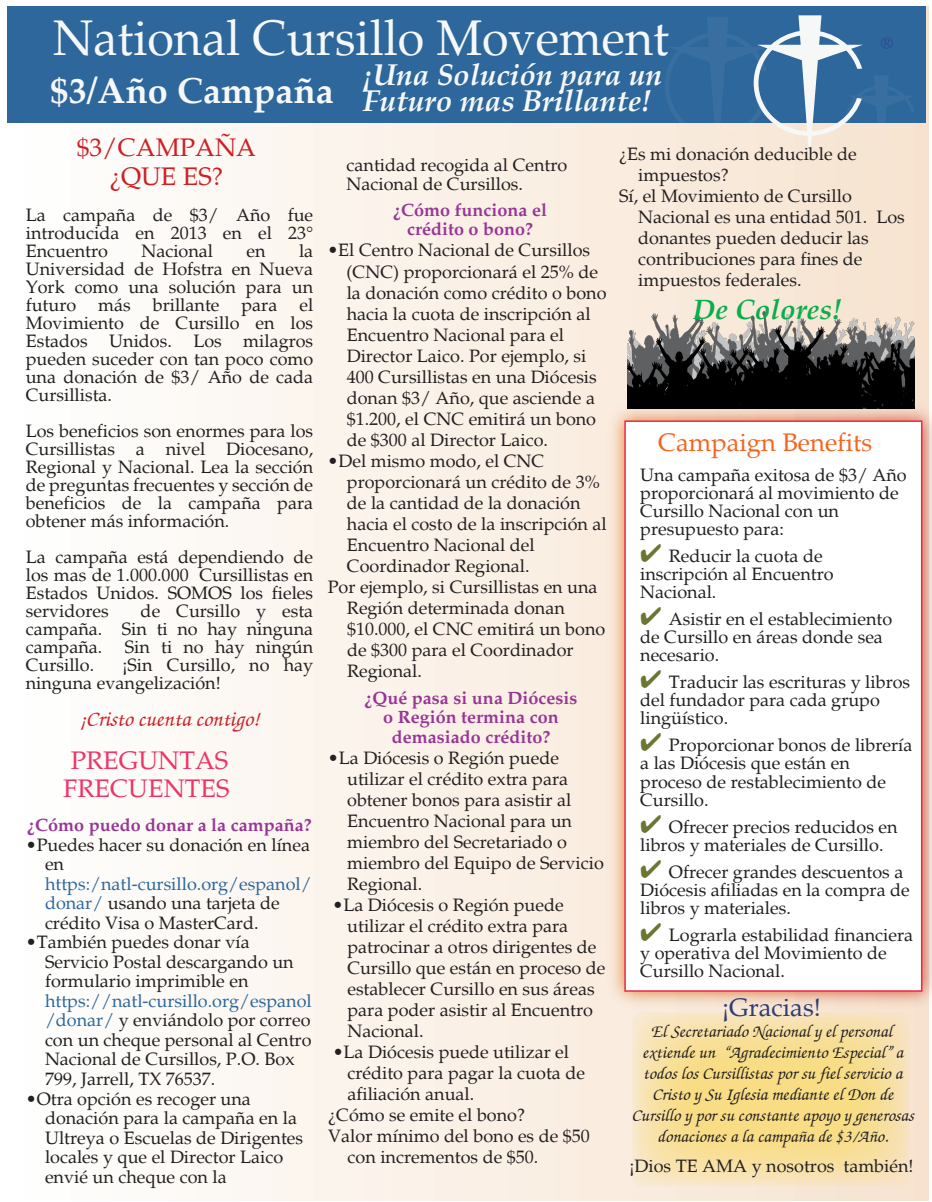
<style>
.page{position:relative;width:932px;height:1202px;background:#fff}
.page>*{position:absolute;margin:0;border:0;box-sizing:border-box;transform-origin:0 0}
.t1{font:50.25px "Palatino";color:#f6f8f8;scale:.96 1}
.t2{font:700 36px "Palatino Linotype";letter-spacing:.005em;color:#f6f8f8}
.t3{font:italic 700 30px/25.5px "Palatino Linotype";letter-spacing:-.005em;color:#f6f8f8}
.t4{font:italic 700 28.5px "Palatino";color:#08ae4c}
.t5{font:25.5px/28.5px "Palatino";color:#ee3568}
.t6{font:25.5px/28.5px "Palatino";color:#cd2026;text-align:center}
.t7{font:25.5px "Palatino";color:#f36621}
.t8{font:25.5px "Palatino";color:#2f3e76}
.t9{font:italic 500 22.5px "Zapf Chancery";color:#cd2026}
.t10{font:18px/18px "Palatino";color:#231f20}
.t11{font:italic 500 18px/21px "Zapf Chancery";color:#231f20;text-align:center}
.t12{font:700 18px/19.5px "Palatino";color:#973694;text-align:center}
.s1{color:#6a7732}
.s2{color:#2e679b}
</style>
<div class="page">
<div style="left:10px;top:7px;width:918px;height:1193px;background:linear-gradient(to right,#fefffe,#f6e3cf)"></div>
<div style="left:7px;top:7px;width:918px;height:116px;background:#2e679b"></div>
<img style="left:627px;top:290px;width:287px;height:108px">
<img style="left:601px;top:398px;width:331px;height:616px">
<div style="left:624px;top:420px;width:298px;height:571px;background:#fff;border:2px solid #ed2844"></div>
<svg style="left:632px;top:1011px;width:277px;height:175px;background:#f7e09e"></svg>
<svg style="left:664px;top:15px;width:251px;height:162px"></svg>
<h1 class="t1" style="left:53px;top:9px;width:643px">National Cursillo Movement</h1>
<h2 class="t2" style="left:51px;top:65px;width:285px">$3/Año Campaña</h2>
<h3 class="t6" style="left:77px;top:134px;width:181px">$3/CAMPAÑA ¿QUE ES?</h3>
<h3 class="t3" style="left:363px;top:61px;width:301px">¡Una Solución para un<br>Futuro mas Brillante!</h3>
<p class="t10" style="left:619px;top:146px;width:239px">¿Es mi donación deducible de</p>
<p class="t10" style="left:638px;top:167px;width:92px">impuestos?</p>
<p class="t10" style="left:619px;top:188px;width:234px">Sí, el Movimiento de Cursillo</p>
<p class="t10" style="left:638px;top:209px;width:268px">Nacional es una entidad 501. Los</p>
<p class="t10" style="left:638px;top:230px;width:232px">donantes pueden deducir las</p>
<p class="t10" style="left:638px;top:251px;width:226px">contribuciones para fines de</p>
<p class="t10" style="left:638px;top:272px;width:165px">impuestos federales.</p>
<h3 class="t4" style="left:693px;top:293px;width:150px">De Colores!</h3>
<p class="t10" style="left:346px;top:155px;width:222px;line-height:19.5px">cantidad recogida al Centro<br>Nacional de Cursillos.</p>
<p class="t12" style="left:393px;top:200px;width:155px">¿Cómo funciona el crédito o bono?</p>
<p class="t10" style="left:346px;top:240px;width:261px;line-height:21px;text-indent:-19px">•El Centro Nacional de Cursillos (CNC) proporcionará el 25% de la donación como crédito o bono hacia la cuota de inscripción al<br>Encuentro Nacional para el<br>Director Laico. Por ejemplo, si<br>400 Cursillistas en una Diócesis donan $3/ Año, que asciende a $1.200, el CNC emitirá un bono de $300 al Director Laico.</p>
<p class="t10" style="left:327px;top:452px;width:218px">•Del mismo modo, el CNC</p>
<p class="t10" style="left:347px;top:473px;width:254px">proporcionará un crédito de 3%</p>
<p class="t10" style="left:347px;top:494px;width:235px">de la cantidad de la donación</p>
<p class="t10" style="left:347px;top:515px;width:261px">hacia el costo de la inscripción al</p>
<p class="t10" style="left:347px;top:536px;width:189px">Encuentro Nacional del</p>
<p class="t10" style="left:347px;top:557px;width:184px">Coordinador Regional.</p>
<p class="t10" style="left:328px;top:578px;width:271px">Por ejemplo, si Cursillistas en una</p>
<p class="t10" style="left:347px;top:599px;width:219px">Región determinada donan</p>
<p class="t10" style="left:347px;top:620px;width:260px">$10.000, el CNC emitirá un bono</p>
<p class="t10" style="left:347px;top:641px;width:228px">de $300 para el Coordinador</p>
<p class="t10" style="left:347px;top:662px;width:76px">Regional.</p>
<p class="t12" style="left:364px;top:688px;width:214px">¿Qué pasa si una Diócesis o Región termina con demasiado crédito?</p>
<p class="t10" style="left:347px;top:747px;width:258px;line-height:21px;text-indent:-19px">•La Diócesis o Región puede utilizar el crédito extra para obtener bonos para asistir al<br>Encuentro Nacional para un miembro del Secretariado o miembro del Equipo de Servicio<br>Regional.</p>
<p class="t10" style="left:347px;top:894px;width:260px;line-height:21px;text-indent:-15px">•La Diócesis o Región puede utilizar el crédito extra para patrocinar a otros dirigentes de<br>Cursillo que están en proceso de establecer Cursillo en sus áreas para poder asistir al Encuentro<br>Nacional.</p>
<p class="t10" style="left:333px;top:1043px;width:238px">•La Diócesis puede utilizar el</p>
<p class="t10" style="left:347px;top:1064px;width:239px">crédito para pagar la cuota de</p>
<p class="t10" style="left:347px;top:1085px;width:128px">afiliación anual.</p>
<p class="t10" style="left:328px;top:1106px;width:198px">¿Cómo se emite el bono?</p>
<p class="t10" style="left:328px;top:1127px;width:263px">Valor mínimo del bono es de $50</p>
<p class="t10" style="left:347px;top:1148px;width:192px">con incrementos de $50.</p>
<p class="t10" style="left:26px;top:206px;width:289px;text-align:justify">La campaña de $3/ Año fue introducida en 2013 en el 23° Encuentro</p>
<p class="t10" style="left:26px;top:242px;width:289px;text-align:justify;text-indent:273px">la Universidad de Hofstra en Nueva York como una solución para un futuro más brillante para el Movimiento de Cursillo en los Estados Unidos. Los milagros pueden suceder con tan poco como una donación de $3/ Año de cada Cursillista.</p>
<p class="t10" style="left:26px;top:422px;width:289px;text-align:justify">Los beneficios son enormes para los Cursillistas a nivel Diocesano, Regional y Nacional. Lea la sección de preguntas frecuentes y sección de beneficios de la campaña para obtener más información.</p>
<p class="t10" style="left:26px;top:548px;width:289px;text-align:justify">La campaña está dependiendo de los mas de 1.000.000 Cursillistas en Estados Unidos. SOMOS los fieles servidores</p>
<p class="t10" style="left:141px;top:242px;width:73px">Nacional</p>
<p class="t10" style="left:246px;top:242px;width:21px">en</p>
<h3 class="t7" style="left:658px;top:427px;width:216px">Campaign Benefits</h3>
<p class="t10" style="left:640px;top:466px;width:268px">Una campaña exitosa de $3/ Año proporcionará al movimiento de<br>Cursillo Nacional con un presupuesto para:</p>
<p class="t10" style="left:640px;top:547px;width:195px"><span class="s1">✔</span> Reducir la cuota de inscripción al Encuentro<br>Nacional.</p>
<p class="t10" style="left:640px;top:610px;width:253px"><span class="s1">✔</span> Asistir en el establecimiento de Cursillo en áreas donde sea necesario.</p>
<p class="t10" style="left:640px;top:673px;width:271px"><span class="s1">✔</span> Traducir las escrituras y libros del fundador para cada grupo lingüístico.</p>
<p class="t10" style="left:640px;top:736px;width:274px"><span class="s1">✔</span> Proporcionar bonos de librería a las Diócesis que están en proceso de restablecimiento de<br>Cursillo.</p>
<p class="t10" style="left:640px;top:817px;width:259px"><span class="s1">✔</span> Ofrecer precios reducidos en libros y materiales de Cursillo.</p>
<p class="t10" style="left:640px;top:862px;width:271px"><span class="s1">✔</span> Ofrecer grandes descuentos a<br>Diócesis afiliadas en la compra de libros y materiales.</p>
<p class="t10" style="left:640px;top:925px;width:274px"><span class="s1">✔</span> Lograrla estabilidad financiera y operativa del Movimiento de<br>Cursillo Nacional.</p>
<p class="t10" style="left:26px;top:602px;width:289px;text-align:justify;text-indent:115px">de Cursillo y esta campaña. Sin ti no hay ninguna campaña. Sin ti no hay ningún Cursillo.</p>
<p class="t10" style="left:26px;top:656px;width:289px;text-indent:97px">¡Sin Cursillo, no hay ninguna evangelización!</p>
<p class="t9" style="left:80px;top:705px;width:181px">¡Cristo cuenta contigo!</p>
<h3 class="t5" style="left:63px;top:746px;width:168px">PREGUNTAS<br>FRECUENTES</h3>
<p class="t12" style="left:27px;top:815px;width:286px">¿Cómo puedo donar a la campaña?</p>
<p class="t10" style="left:45px;top:835px;width:266px;line-height:19.5px;text-indent:-19px">•Puedes hacer su donación en línea en</p>
<p class="t10" style="left:45px;top:874px;width:268px;line-height:19.5px"><span class="s2">https:/natl-cursillo.org/espanol/ donar/</span> usando una tarjeta de crédito Visa o MasterCard.</p>
<p class="t10" style="left:45px;top:933px;width:250px;line-height:19.5px;text-indent:-19px">•También puedes donar vía<br>Servicio Postal descargando un formulario imprimible en</p>
<p class="t10" style="left:45px;top:991px;width:268px;line-height:19.5px"><span class="s2">https://natl-cursillo.org/espanol /donar/</span> y enviándolo por correo con un cheque personal al Centro<br>Nacional de Cursillos, P.O. Box<br>799, Jarrell, TX 76537.</p>
<p class="t10" style="left:45px;top:1089px;width:260px;line-height:19.5px;text-indent:-19px">•Otra opción es recoger una donación para la campaña en la<br>Ultreya o Escuelas de Dirigentes locales y que el Director Laico envié un cheque con la</p>
<h3 class="t8" style="left:722px;top:992px;width:100px">¡Gracias!</h3>
<p class="t11" style="left:631px;top:1021px;width:284px">El Secretariado Nacional y el personal extiende un “Agradecimiento Especial” a todos los Cursillistas por su fiel servicio a Cristo y Su Iglesia mediante el Don de Cursillo y por su constante apoyo y generosas donaciones a la campaña de $3/Año.</p>
<p class="t10" style="left:629px;top:1157px;width:285px">¡Dios TE AMA y nosotros también!</p>
</div>
